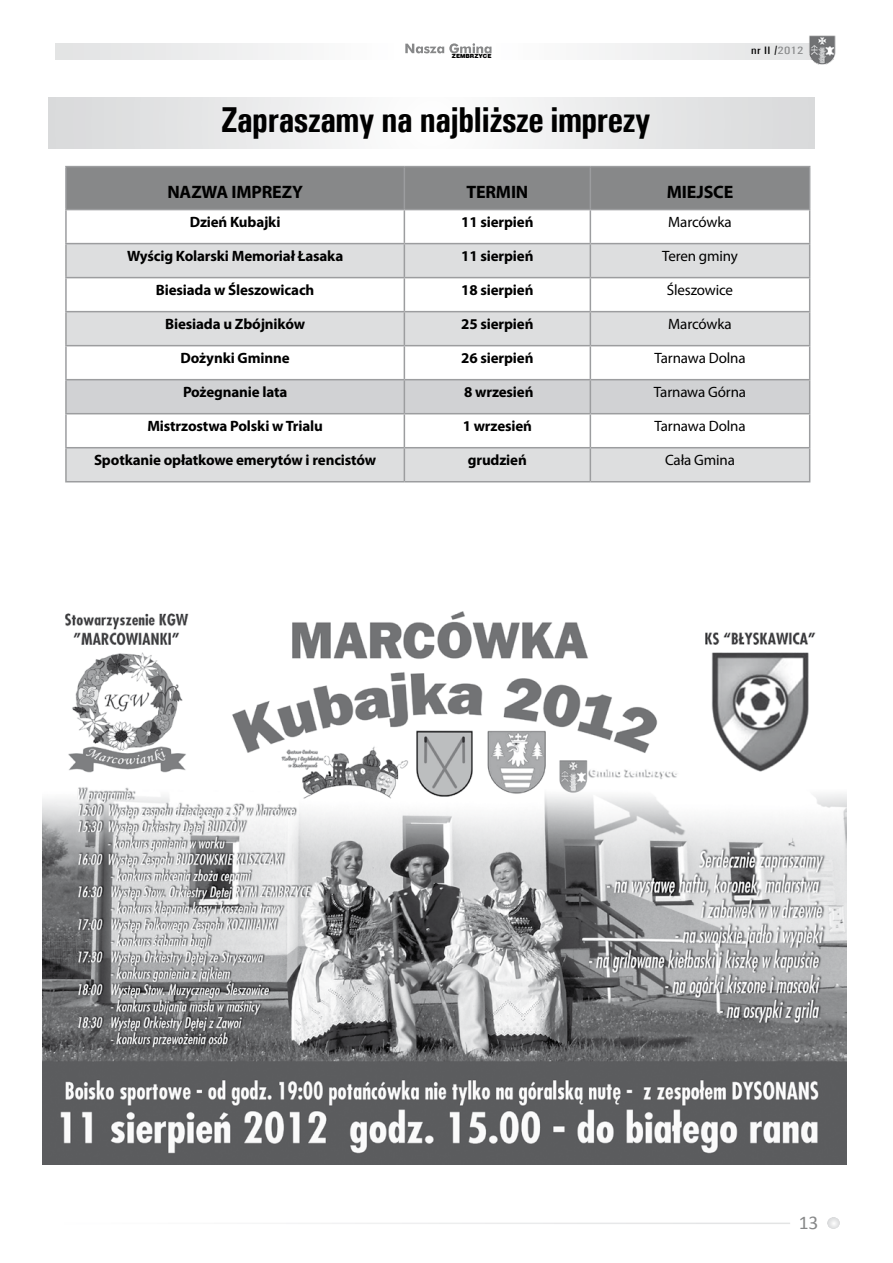
<style>
.page{position:relative;width:893px;height:1263px;background:#fff}
.page>*{position:absolute;margin:0;border:0;box-sizing:border-box;transform-origin:0 0}
.t1{font:700 condensed 36px "Univers";letter-spacing:-.02em;color:#000}
.t2{font:19.5px "Calibri";color:#878889}
.t3{font:700 18px "Myriad Pro";letter-spacing:-.01em;color:#000}
.t4{font:700 15px "Myriad Pro";letter-spacing:-.01em;color:#000}
.t5{font:15px "Myriad Pro";letter-spacing:-.01em;color:#000}
.t6{font:500 condensed 10.8px "Univers";letter-spacing:.02em;color:#000;scale:1.25 1}
.t7{font:900 5.7px "Switzerland";color:#000}
.s1{font-size:12px}
.s2{color:#878889}
</style>
<div class="page">
<div style="left:492px;top:43px;width:341px;height:17px;background:linear-gradient(to right,#fefefe,#e0e1e2)"></div>
<div style="left:55px;top:43px;width:342px;height:17px;background:linear-gradient(to right,#e1e2e2,#fdfdfe)"></div>
<svg style="left:827px;top:1217px;width:13px;height:12px"></svg>
<img style="left:808px;top:35px;width:28px;height:30px">
<img style="left:43px;top:611px;width:803px;height:554px">
<div style="left:67px;top:167px;width:742px;height:42px;background:#878889"></div>
<svg style="left:67px;top:210px;width:742px;height:33px"></svg>
<svg style="left:67px;top:244px;width:742px;height:237px;fill:#dddedf"></svg>
<div style="left:67px;top:380px;width:742px;height:33px;background:#d1d2d4"></div>
<hr style="left:65px;top:166px;width:339px;height:1px;background:#9c9d9f">
<hr style="left:65px;top:167px;width:2px;height:42px;background:#9c9d9f">
<hr style="left:404px;top:166px;width:186px;height:1px;background:#9c9d9f">
<hr style="left:404px;top:167px;width:1px;height:42px;background:#9c9d9f">
<hr style="left:590px;top:166px;width:220px;height:1px;background:#9c9d9f">
<hr style="left:590px;top:167px;width:1px;height:42px;background:#9c9d9f">
<hr style="left:809px;top:167px;width:1px;height:42px;background:#9c9d9f">
<hr style="left:65px;top:209px;width:339px;height:1px;background:#9c9d9f">
<hr style="left:65px;top:210px;width:2px;height:33px;background:#9c9d9f">
<hr style="left:404px;top:209px;width:186px;height:1px;background:#9c9d9f">
<hr style="left:404px;top:210px;width:1px;height:33px;background:#9c9d9f">
<hr style="left:590px;top:209px;width:220px;height:1px;background:#9c9d9f">
<hr style="left:590px;top:210px;width:1px;height:33px;background:#9c9d9f">
<hr style="left:809px;top:210px;width:1px;height:33px;background:#9c9d9f">
<hr style="left:65px;top:243px;width:339px;height:1px;background:#9c9d9f">
<hr style="left:65px;top:244px;width:2px;height:33px;background:#9c9d9f">
<hr style="left:404px;top:243px;width:186px;height:1px;background:#9c9d9f">
<hr style="left:404px;top:244px;width:1px;height:33px;background:#9c9d9f">
<hr style="left:590px;top:243px;width:220px;height:1px;background:#9c9d9f">
<hr style="left:590px;top:244px;width:1px;height:33px;background:#9c9d9f">
<hr style="left:809px;top:244px;width:1px;height:33px;background:#9c9d9f">
<hr style="left:65px;top:277px;width:339px;height:1px;background:#9c9d9f">
<hr style="left:65px;top:278px;width:2px;height:33px;background:#9c9d9f">
<hr style="left:404px;top:277px;width:186px;height:1px;background:#9c9d9f">
<hr style="left:404px;top:278px;width:1px;height:33px;background:#9c9d9f">
<hr style="left:590px;top:277px;width:220px;height:1px;background:#9c9d9f">
<hr style="left:590px;top:278px;width:1px;height:33px;background:#9c9d9f">
<hr style="left:809px;top:278px;width:1px;height:33px;background:#9c9d9f">
<hr style="left:65px;top:311px;width:339px;height:1px;background:#9c9d9f">
<hr style="left:65px;top:312px;width:2px;height:33px;background:#9c9d9f">
<hr style="left:404px;top:311px;width:186px;height:1px;background:#9c9d9f">
<hr style="left:404px;top:312px;width:1px;height:33px;background:#9c9d9f">
<hr style="left:590px;top:311px;width:220px;height:1px;background:#9c9d9f">
<hr style="left:590px;top:312px;width:1px;height:33px;background:#9c9d9f">
<hr style="left:809px;top:312px;width:1px;height:33px;background:#9c9d9f">
<hr style="left:65px;top:345px;width:339px;height:1px;background:#9c9d9f">
<hr style="left:65px;top:346px;width:2px;height:33px;background:#9c9d9f">
<hr style="left:404px;top:345px;width:186px;height:1px;background:#9c9d9f">
<hr style="left:404px;top:346px;width:1px;height:33px;background:#9c9d9f">
<hr style="left:590px;top:345px;width:220px;height:1px;background:#9c9d9f">
<hr style="left:590px;top:346px;width:1px;height:33px;background:#9c9d9f">
<hr style="left:809px;top:346px;width:1px;height:33px;background:#9c9d9f">
<hr style="left:65px;top:379px;width:339px;height:1px;background:#9c9d9f">
<hr style="left:65px;top:380px;width:2px;height:33px;background:#9c9d9f">
<hr style="left:404px;top:379px;width:186px;height:1px;background:#9c9d9f">
<hr style="left:404px;top:380px;width:1px;height:33px;background:#9c9d9f">
<hr style="left:590px;top:379px;width:220px;height:1px;background:#9c9d9f">
<hr style="left:590px;top:380px;width:1px;height:33px;background:#9c9d9f">
<hr style="left:809px;top:380px;width:1px;height:33px;background:#9c9d9f">
<hr style="left:65px;top:413px;width:339px;height:1px;background:#9c9d9f">
<hr style="left:65px;top:414px;width:2px;height:33px;background:#9c9d9f">
<hr style="left:404px;top:413px;width:186px;height:1px;background:#9c9d9f">
<hr style="left:404px;top:414px;width:1px;height:33px;background:#9c9d9f">
<hr style="left:590px;top:413px;width:220px;height:1px;background:#9c9d9f">
<hr style="left:590px;top:414px;width:1px;height:33px;background:#9c9d9f">
<hr style="left:809px;top:414px;width:1px;height:33px;background:#9c9d9f">
<hr style="left:65px;top:447px;width:339px;height:1px;background:#9c9d9f">
<hr style="left:65px;top:448px;width:2px;height:33px;background:#9c9d9f">
<hr style="left:404px;top:447px;width:186px;height:1px;background:#9c9d9f">
<hr style="left:404px;top:448px;width:1px;height:33px;background:#9c9d9f">
<hr style="left:590px;top:447px;width:220px;height:1px;background:#9c9d9f">
<hr style="left:590px;top:448px;width:1px;height:33px;background:#9c9d9f">
<hr style="left:809px;top:448px;width:1px;height:33px;background:#9c9d9f">
<hr style="left:65px;top:481px;width:339px;height:1px;background:#9c9d9f">
<hr style="left:404px;top:481px;width:186px;height:1px;background:#9c9d9f">
<hr style="left:590px;top:481px;width:220px;height:1px;background:#9c9d9f">
<svg style="left:405px;top:43px;width:86px;height:10px"></svg>
<svg style="left:49px;top:98px;width:765px;height:50px"></svg>
<p class="t7" style="left:452px;top:53px;width:41px">ZEMBRZYCE</p>
<h1 class="t1" style="left:221px;top:98px;width:431px">Zapraszamy na najbliższe imprezy</h1>
<p class="t6" style="left:751px;top:44px;width:43px">nr II <span class="s1">/</span><span class="s2">2012</span></p>
<p class="t3" style="left:167px;top:180px;width:137px">NAZWA IMPREZY</p>
<p class="t3" style="left:466px;top:180px;width:64px">TERMIN</p>
<p class="t3" style="left:667px;top:180px;width:68px">MIEJSCE</p>
<p class="t4" style="left:190px;top:212px;width:92px">Dzień Kubajki</p>
<p class="t4" style="left:461px;top:212px;width:74px">11 sierpień</p>
<p class="t5" style="left:668px;top:213px;width:65px">Marcówka</p>
<p class="t4" style="left:127px;top:246px;width:218px">Wyścig Kolarski Memoriał Łasaka</p>
<p class="t4" style="left:461px;top:246px;width:74px">11 sierpień</p>
<p class="t5" style="left:662px;top:247px;width:77px">Teren gminy</p>
<p class="t4" style="left:156px;top:280px;width:160px">Biesiada w Śleszowicach</p>
<p class="t4" style="left:461px;top:280px;width:74px">18 sierpień</p>
<p class="t5" style="left:667px;top:281px;width:68px">Śleszowice</p>
<p class="t4" style="left:165px;top:314px;width:141px">Biesiada u Zbójników</p>
<p class="t4" style="left:461px;top:314px;width:74px">25 sierpień</p>
<p class="t5" style="left:668px;top:315px;width:65px">Marcówka</p>
<p class="t4" style="left:181px;top:348px;width:111px">Dożynki Gminne</p>
<p class="t4" style="left:461px;top:348px;width:74px">26 sierpień</p>
<p class="t5" style="left:654px;top:349px;width:93px">Tarnawa Dolna</p>
<p class="t4" style="left:183px;top:382px;width:106px">Pożegnanie lata</p>
<p class="t4" style="left:464px;top:382px;width:71px">8 wrzesień</p>
<p class="t5" style="left:654px;top:383px;width:94px">Tarnawa Górna</p>
<p class="t4" style="left:147px;top:416px;width:177px">Mistrzostwa Polski w Trialu</p>
<p class="t4" style="left:463px;top:416px;width:71px">1 wrzesień</p>
<p class="t5" style="left:654px;top:417px;width:93px">Tarnawa Dolna</p>
<p class="t4" style="left:94px;top:450px;width:284px">Spotkanie opłatkowe emerytów i rencistów</p>
<p class="t4" style="left:468px;top:450px;width:60px">grudzień</p>
<p class="t5" style="left:665px;top:451px;width:71px">Cała Gmina</p>
<h2 class="t2" style="left:799px;top:1210px;width:19px">13</h2>
</div>
